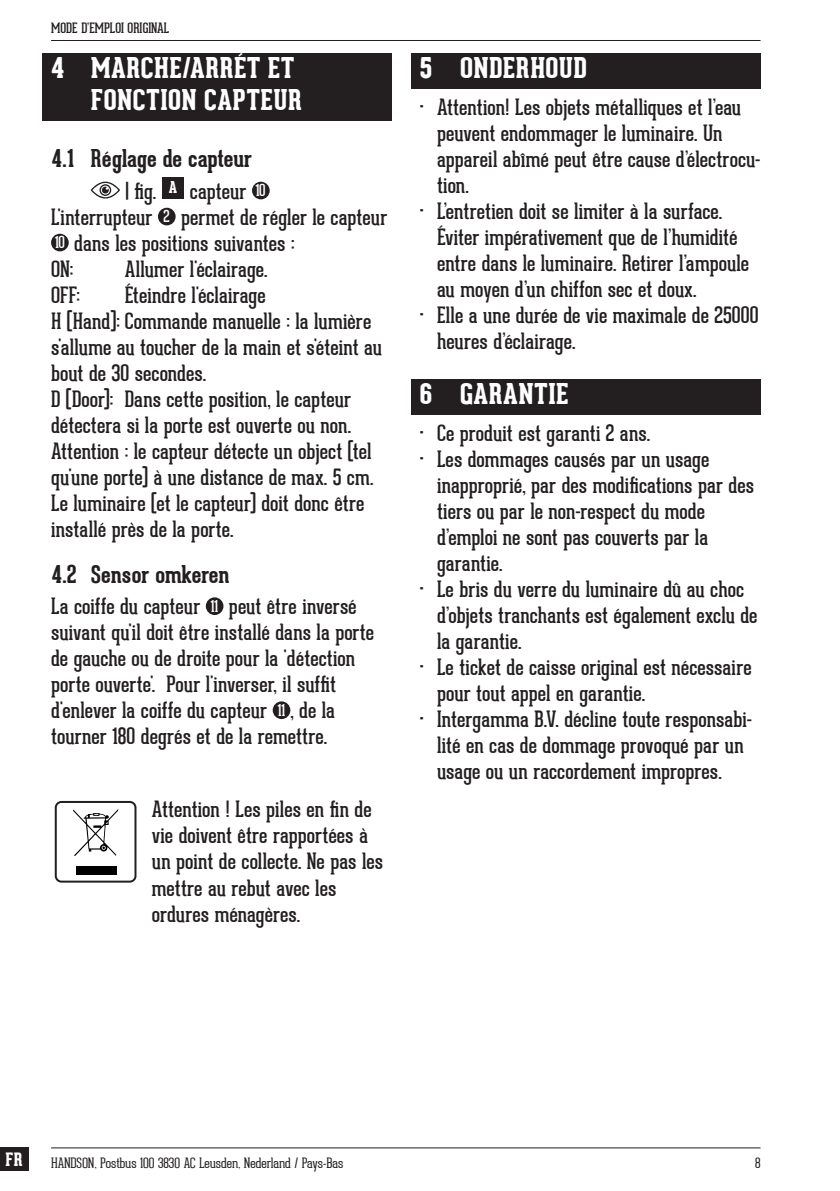
<style>
.page{position:relative;width:840px;height:1191px;background:#fff}
.page>*{position:absolute;margin:0;border:0;box-sizing:border-box;transform-origin:0 0}
.t1{font:800 28px/32px "Geared Slab";letter-spacing:.01em;color:#fff;text-align:right}
.t2{font:700 24px "Geared Slab";color:#231f20}
.FR_HANDSON_Alinea_A5{font:22px/26px "Geared Slab";letter-spacing:.005em;color:#231f20}
.t3{font:800 18px "Geared Slab";color:#fff}
.HANDSON_NR_A5-manual{font:16px "Geared Slab";letter-spacing:-.03em;color:#fff}
.HANDSON_FIG_A5-Manua{font:800 16px "Geared Slab";color:#fff}
.t4{font:100 14px "Geared Slab";color:#231f20}
.t5{font:14px "Geared Slab";color:#231f20}
</style>
<div class="page">
<div style="left:0;top:1146px;width:29px;height:24px;background:#231f20"></div>
<hr style="left:51px;top:40px;width:709px;height:1px;background:#231f20">
<hr style="left:51px;top:1147px;width:709px;height:1px;background:#231f20">
<div style="left:43px;top:53px;width:348px;height:68px;background:#231f20"></div>
<svg style="left:91px;top:181px;width:29px;height:18px"></svg>
<div style="left:162px;top:177px;width:21px;height:22px;background:#231f20"></div>
<div style="left:252px;top:182px;width:17px;height:17px;background:#231f20;border-radius:50%"></div>
<div style="left:158px;top:208px;width:17px;height:17px;background:#231f20;border-radius:50%"></div>
<div style="left:51px;top:234px;width:18px;height:17px;background:#231f20;border-radius:50%"></div>
<div style="left:206px;top:597px;width:17px;height:18px;background:#231f20;border-radius:50%"></div>
<div style="left:272px;top:701px;width:18px;height:18px;background:#231f20;border-radius:50%"></div>
<div style="left:76px;top:865px;width:40px;height:9px;background:#000"></div>
<svg style="left:73px;top:809px;width:45px;height:47px"></svg>
<div style="left:55px;top:801px;width:81px;height:81px;border:2px solid #231f20;border-radius:6px"></div>
<div style="left:411px;top:53px;width:349px;height:36px;background:#231f20"></div>
<div style="left:411px;top:379px;width:349px;height:36px;background:#231f20"></div>
<p class="t5" style="left:51px;top:20px;width:120px">MODE D’EMPLOI ORIGINAL</p>
<p class="t1" style="left:51px;top:52px;width:252px">4 MARCHE/ARRÉT ET<br>FONCTION CAPTEUR</p>
<p class="t2" style="left:51px;top:143px;width:202px">4.1 Réglage de capteur</p>
<p class="FR_HANDSON_Alinea_A5" style="left:125px;top:178px;width:32px">| fig.</p>
<p class="HANDSON_FIG_A5-Manua" style="left:169px;top:178px;width:10px">A</p>
<p class="FR_HANDSON_Alinea_A5" style="left:190px;top:178px;width:58px">capteur</p>
<p class="HANDSON_NR_A5-manual" style="left:255px;top:181px;width:12px">10</p>
<p class="FR_HANDSON_Alinea_A5" style="left:51px;top:204px;width:103px">L'interrupteur</p>
<p class="HANDSON_NR_A5-manual" style="left:163px;top:207px;width:8px">2</p>
<p class="FR_HANDSON_Alinea_A5" style="left:181px;top:204px;width:207px">permet de régler le capteur</p>
<p class="HANDSON_NR_A5-manual" style="left:55px;top:233px;width:12px">10</p>
<p class="FR_HANDSON_Alinea_A5" style="left:74px;top:230px;width:222px">dans les positions suivantes :</p>
<p class="FR_HANDSON_Alinea_A5" style="left:51px;top:256px;width:24px">ON:</p>
<p class="FR_HANDSON_Alinea_A5" style="left:125px;top:256px;width:144px">Allumer l'éclairage.</p>
<p class="FR_HANDSON_Alinea_A5" style="left:51px;top:282px;width:31px">OFF:</p>
<p class="FR_HANDSON_Alinea_A5" style="left:51px;top:282px;width:332px;text-indent:74px">Éteindre l'éclairage<br>H (Hand): Commande manuelle : la lumière s'allume au toucher de la main et s'éteint au bout de 30 secondes.<br>D (Door): Dans cette position, le capteur détectera si la porte est ouverte ou non.<br>Attention : le capteur détecte un object (tel qu'une porte) à une distance de max. 5 cm.<br>Le luminaire (et le capteur) doit donc être installé près de la porte.</p>
<p class="t2" style="left:51px;top:559px;width:180px">4.2 Sensor omkeren</p>
<p class="FR_HANDSON_Alinea_A5" style="left:51px;top:593px;width:151px">La coiffe du capteur</p>
<p class="HANDSON_NR_A5-manual" style="left:210px;top:596px;width:9px">11</p>
<p class="FR_HANDSON_Alinea_A5" style="left:51px;top:593px;width:324px;text-indent:178px">peut être inversé suivant qu'il doit être installé dans la porte de gauche ou de droite pour la 'détection porte ouverte'. Pour l'inverser, il suffit d'enlever la coiffe du capteur</p>
<p class="FR_HANDSON_Alinea_A5" style="left:51px;top:697px;width:285px;text-indent:239px">, de la tourner 180 degrés et de la remettre.</p>
<p class="HANDSON_NR_A5-manual" style="left:277px;top:700px;width:9px">11</p>
<p class="FR_HANDSON_Alinea_A5" style="left:152px;top:796px;width:233px">Attention ! Les piles en fin de vie doivent être rapportées à un point de collecte. Ne pas les mettre au rebut avec les ordures ménagères.</p>
<p class="t1" style="left:420px;top:52px;width:169px">5 ONDERHOUD</p>
<p class="FR_HANDSON_Alinea_A5" style="left:437px;top:94px;width:325px;text-indent:-17px">• Attention! Les objets métalliques et l’eau peuvent endommager le luminaire. Un appareil abîmé peut être cause d’électrocu&shy;tion.</p>
<p class="FR_HANDSON_Alinea_A5" style="left:437px;top:198px;width:313px;text-indent:-17px">• L’entretien doit se limiter à la surface.<br>Éviter impérativement que de l’humidité entre dans le luminaire. Retirer l’ampoule au moyen d’un chiffon sec et doux.</p>
<p class="FR_HANDSON_Alinea_A5" style="left:437px;top:302px;width:323px;text-indent:-17px">• Elle a une durée de vie maximale de 25000 heures d’éclairage.</p>
<p class="t1" style="left:420px;top:378px;width:150px">6 GARANTIE</p>
<p class="FR_HANDSON_Alinea_A5" style="left:420px;top:420px;width:231px">• Ce produit est garanti 2 ans.</p>
<p class="FR_HANDSON_Alinea_A5" style="left:437px;top:446px;width:318px;text-indent:-17px">• Les dommages causés par un usage inapproprié, par des modifications par des tiers ou par le non-respect du mode d’emploi ne sont pas couverts par la garantie.</p>
<p class="FR_HANDSON_Alinea_A5" style="left:437px;top:576px;width:322px;text-indent:-17px">• Le bris du verre du luminaire dû au choc d’objets tranchants est également exclu de la garantie.</p>
<p class="FR_HANDSON_Alinea_A5" style="left:437px;top:654px;width:316px;text-indent:-17px">• Le ticket de caisse original est nécessaire pour tout appel en garantie.</p>
<p class="FR_HANDSON_Alinea_A5" style="left:437px;top:706px;width:316px;text-indent:-17px">• Intergamma B.V. décline toute responsabi&shy;lité en cas de dommage provoqué par un usage ou un raccordement impropres.</p>
<p class="t3" style="left:6px;top:1149px;width:19px">FR</p>
<p class="t4" style="left:51px;top:1154px;width:293px">HANDSON, Postbus 100 3830 AC Leusden, Nederland / Pays-Bas</p>
<p class="t4" style="left:754px;top:1154px;width:7px">8</p>
</div>
